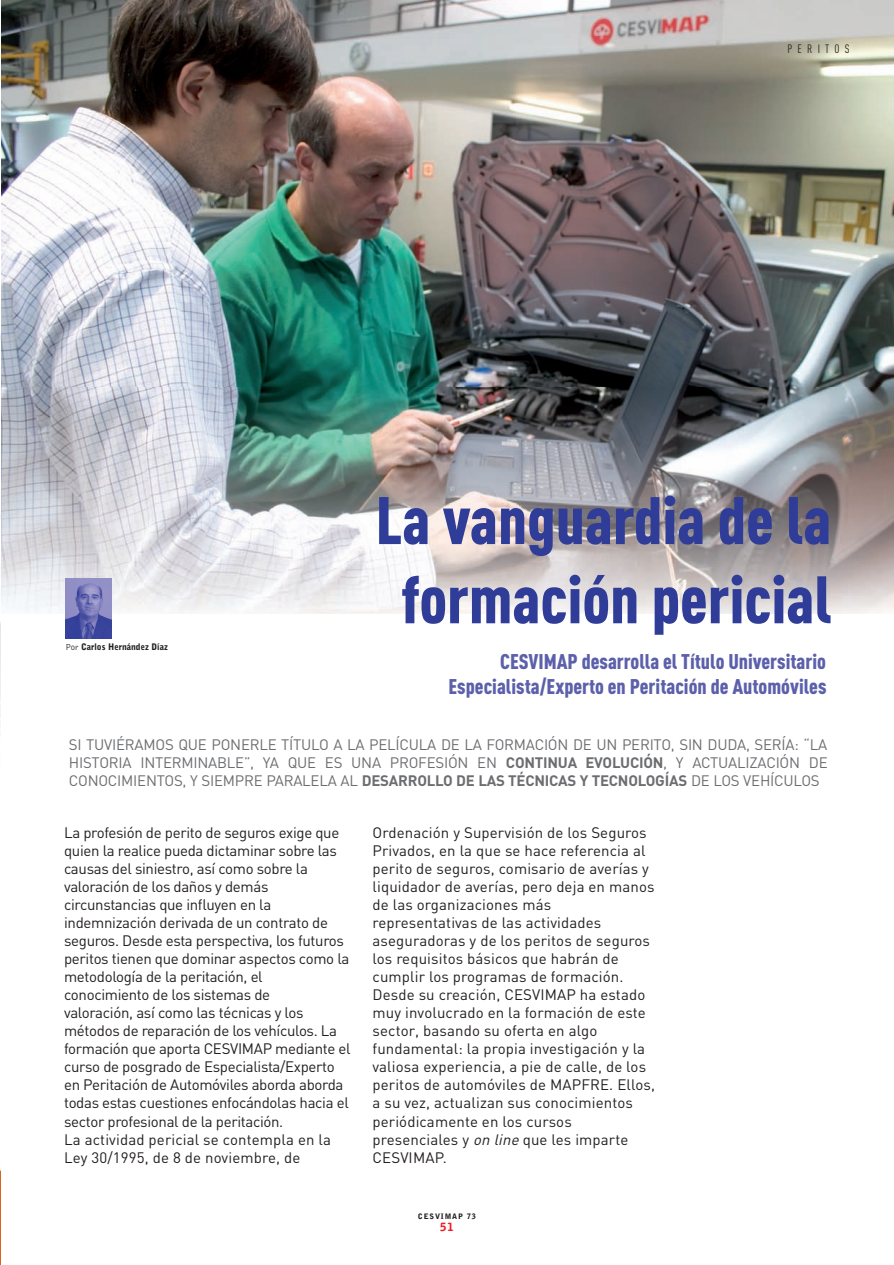
<style>
.page{position:relative;width:894px;height:1265px;background:#fff}
.page>*{position:absolute;margin:0;border:0;box-sizing:border-box;transform-origin:0 0}
.t1{font:66px/79.2px "DIN Cond Black Alternate";color:#2f3d98;text-align:center}
.t2{font:21px/25.2px "DIN Cond Black Alternate";color:#5c60aa;text-align:right}
.t3{font:15px/18px "DIN";letter-spacing:-.015em;color:#231f20}
.t4{font:15px/18px "DIN";letter-spacing:.01em;color:#231f20}
.t5{font:15px/18px "DIN";letter-spacing:-.015em;color:#6c6d70;text-align:justify}
.t6{font:12px "DIN Cond";letter-spacing:.44em;color:#231f20}
.t7{font:900 11.25px "Bell Gothic";color:#ee1d23}
.t8{font:900 9px "Bell Gothic";color:#231f20;scale:.96 1}
.t9{font:900 7.5px "Bell Gothic";letter-spacing:.115em;color:#231f20}
.s1{font-weight:300}
.s2{font-weight:700}
.s3{font-style:italic}
</style>
<div class="page">
<img style="left:1px;top:0;width:893px;height:619px">
<img style="left:0;top:334px;width:1px;height:930px">
<img style="left:1px;top:388px;width:893px;height:225px">
<img style="left:0;top:388px;width:1px;height:231px">
<img style="left:65px;top:579px;width:46px;height:59px">
<p class="t6" style="left:787px;top:45px;width:64px">PERITOS</p>
<p class="t8" style="left:65px;top:644px;width:108px"><span class="s1">Por</span> Carlos Hernández Díaz</p>
<h1 class="t1" style="left:375px;top:487px;width:457px">La vanguardia de la formación pericial</h1>
<h2 class="t2" style="left:448px;top:651px;width:379px">CESVIMAP desarrolla el Título Universitario<br>Especialista/Experto en Peritación de Automóviles</h2>
<p class="t5" style="left:69px;top:737px;width:760px">SI TUVIÉRAMOS QUE PONERLE TÍTULO A LA PELÍCULA DE LA FORMACIÓN DE UN PERITO, SIN DUDA, SERÍA: “LA HISTORIA INTERMINABLE”, YA QUE ES UNA PROFESIÓN EN <span class="s2">CONTINUA EVOLUCIÓN</span>, Y ACTUALIZACIÓN DE CONOCIMIENTOS, Y SIEMPRE PARALELA AL <span class="s2">DESARROLLO DE LAS TÉCNICAS Y TECNOLOGÍAS</span> DE LOS VEHÍCULOS</p>
<p class="t3" style="left:64px;top:825px;width:288px">La profesión de perito de seguros exige que quien la realice pueda dictaminar sobre las causas del siniestro, así como sobre la valoración de los daños y demás circunstancias que influyen en la indemnización derivada de un contrato de seguros. Desde esta perspectiva, los futuros peritos tienen que dominar aspectos como la metodología de la peritación, el conocimiento de los sistemas de<br>valoración, así como las técnicas y los métodos de reparación de los vehículos. La formación que aporta CESVIMAP mediante el curso de posgrado de Especialista/Experto en Peritación de Automóviles aborda aborda todas estas cuestiones enfocándolas hacia el sector profesional de la peritación.<br>La actividad pericial se contempla en la Ley 30/1995, de 8 de noviembre, de</p>
<p class="t4" style="left:372px;top:825px;width:284px">Ordenación y Supervisión de los Seguros Privados, en la que se hace referencia al perito de seguros, comisario de averías y liquidador de averías, pero deja en manos de las organizaciones más representativas de las actividades aseguradoras y de los peritos de seguros los requisitos básicos que habrán de cumplir los programas de formación.<br>Desde su creación, CESVIMAP ha estado muy involucrado en la formación de este sector, basando su oferta en algo fundamental: la propia investigación y la valiosa experiencia, a pie de calle, de los peritos de automóviles de MAPFRE. Ellos, a su vez, actualizan sus conocimientos periódicamente en los cursos presenciales y <span class="s3">on line</span>que les imparte CESVIMAP.</p>
<p class="t9" style="left:418px;top:1213px;width:60px">CESVIMAP 73</p>
<p class="t7" style="left:440px;top:1222px;width:15px">51</p>
</div>
